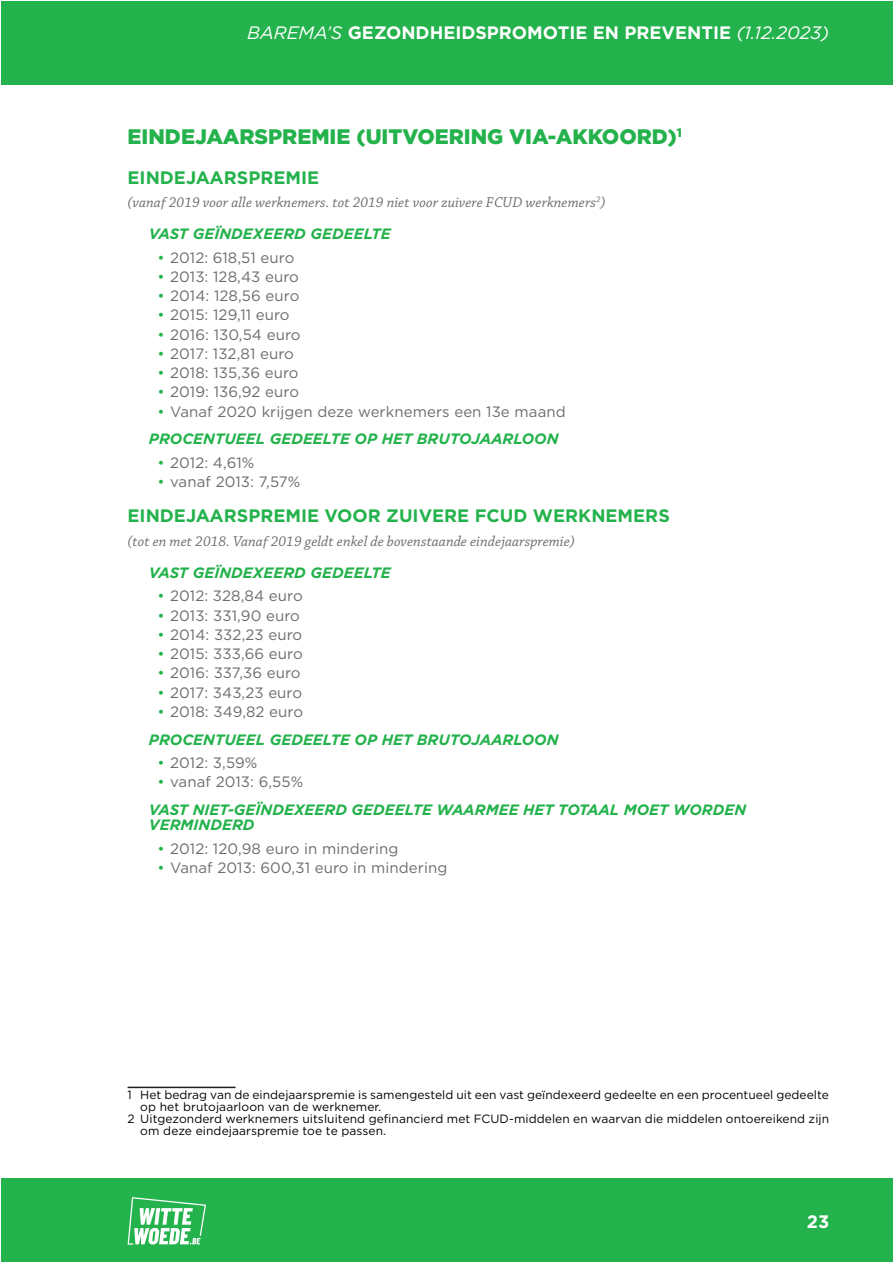
<style>
.page{position:relative;width:893px;height:1263px;background:#fff}
.page>*{position:absolute;margin:0;border:0;box-sizing:border-box;transform-origin:0 0}
.Titel_1{font:900 21px "Gotham";color:#23b24b}
.Titel_2{font:700 18px "Gotham";color:#23b24b}
.t1{font:700 18px "Gotham";color:#fff}
.t2{font:15px "Gotham";letter-spacing:.005em;color:#6c6d70}
.Titel_3{font:italic 700 15px/15px "Gotham";color:#23b24b}
.t3{font:italic 15px "Chaparral Pro";letter-spacing:.005em;color:#6c6d70}
.tekst{font:12px/12px "Gotham";letter-spacing:.005em;color:#000}
.s1{font-weight:400;font-style:italic}
.s2{color:#23b24b}
</style>
<div class="page">
<div style="left:1px;top:1px;width:891px;height:83px;background:#23b24b"></div>
<div style="left:1px;top:1179px;width:891px;height:83px;background:#23b24b"></div>
<svg style="left:128px;top:1197px;width:78px;height:48px"></svg>
<hr style="left:128px;top:1087px;width:108px;height:1px;background:#231f20">
<p class="t1" style="left:247px;top:21px;width:583px"><span class="s1">BAREMA’S</span> GEZONDHEIDSPROMOTIE EN PREVENTIE <span class="s1">(1.12.2023)</span></p>
<p class="Titel_1" style="left:128px;top:122px;width:556px">EINDEJAARSPREMIE (UITVOERING VIA-AKKOORD)<sup>1</sup></p>
<p class="Titel_2" style="left:128px;top:165px;width:193px">EINDEJAARSPREMIE</p>
<p class="t3" style="left:128px;top:194px;width:479px">(vanaf 2019 voor alle werknemers. tot 2019 niet voor zuivere FCUD werknemers<sup>2</sup>)</p>
<p class="Titel_3" style="left:149px;top:226px;width:244px">VAST GEÏNDEXEERD GEDEELTE</p>
<p class="t2" style="left:157px;top:248px;width:139px"><span class="s2">•</span> 2012: 618,51 euro</p>
<p class="t2" style="left:157px;top:267px;width:143px"><span class="s2">•</span> 2013: 128,43 euro</p>
<p class="t2" style="left:157px;top:286px;width:144px"><span class="s2">•</span> 2014: 128,56 euro</p>
<p class="t2" style="left:157px;top:305px;width:134px"><span class="s2">•</span> 2015: 129,11 euro</p>
<p class="t2" style="left:157px;top:325px;width:145px"><span class="s2">•</span> 2016: 130,54 euro</p>
<p class="t2" style="left:157px;top:344px;width:138px"><span class="s2">•</span> 2017: 132,81 euro</p>
<p class="t2" style="left:157px;top:363px;width:143px"><span class="s2">•</span> 2018: 135,36 euro</p>
<p class="t2" style="left:157px;top:382px;width:143px"><span class="s2">•</span> 2019: 136,92 euro</p>
<p class="t2" style="left:157px;top:402px;width:410px"><span class="s2">•</span> Vanaf 2020 krijgen deze werknemers een 13e maand</p>
<p class="Titel_3" style="left:149px;top:432px;width:411px">PROCENTUEEL GEDEELTE OP HET BRUTOJAARLOON</p>
<p class="t2" style="left:157px;top:453px;width:99px"><span class="s2">•</span> 2012: 4,61%</p>
<p class="t2" style="left:157px;top:472px;width:145px"><span class="s2">•</span> vanaf 2013: 7,57%</p>
<p class="Titel_2" style="left:128px;top:504px;width:544px">EINDEJAARSPREMIE VOOR ZUIVERE FCUD WERKNEMERS</p>
<p class="t3" style="left:128px;top:533px;width:449px">(tot en met 2018. Vanaf 2019 geldt enkel de bovenstaande eindejaarspremie)</p>
<p class="Titel_3" style="left:149px;top:565px;width:244px">VAST GEÏNDEXEERD GEDEELTE</p>
<p class="t2" style="left:157px;top:586px;width:147px"><span class="s2">•</span> 2012: 328,84 euro</p>
<p class="t2" style="left:157px;top:606px;width:144px"><span class="s2">•</span> 2013: 331,90 euro</p>
<p class="t2" style="left:157px;top:625px;width:146px"><span class="s2">•</span> 2014: 332,23 euro</p>
<p class="t2" style="left:157px;top:644px;width:147px"><span class="s2">•</span> 2015: 333,66 euro</p>
<p class="t2" style="left:157px;top:663px;width:145px"><span class="s2">•</span> 2016: 337,36 euro</p>
<p class="t2" style="left:157px;top:683px;width:146px"><span class="s2">•</span> 2017: 343,23 euro</p>
<p class="t2" style="left:157px;top:702px;width:147px"><span class="s2">•</span> 2018: 349,82 euro</p>
<p class="Titel_3" style="left:149px;top:732px;width:411px">PROCENTUEEL GEDEELTE OP HET BRUTOJAARLOON</p>
<p class="t2" style="left:157px;top:753px;width:102px"><span class="s2">•</span> 2012: 3,59%</p>
<p class="t2" style="left:157px;top:772px;width:148px"><span class="s2">•</span> vanaf 2013: 6,55%</p>
<p class="Titel_3" style="left:149px;top:802px;width:599px">VAST NIET-GEÏNDEXEERD GEDEELTE WAARMEE HET TOTAAL MOET WORDEN<br>VERMINDERD</p>
<p class="t2" style="left:157px;top:839px;width:243px"><span class="s2">•</span> 2012: 120,98 euro in mindering</p>
<p class="t2" style="left:157px;top:858px;width:292px"><span class="s2">•</span> Vanaf 2013: 600,31 euro in mindering</p>
<p class="tekst" style="left:140px;top:1089px;width:690px;text-indent:-13px">1 Het bedrag van de eindejaarspremie is samengesteld uit een vast geïndexeerd gedeelte en een procentueel gedeelte op het brutojaarloon van de werknemer.</p>
<p class="tekst" style="left:140px;top:1113px;width:690px;text-indent:-13px">2 Uitgezonderd werknemers uitsluitend gefinancierd met FCUD-middelen en waarvan die middelen ontoereikend zijn om deze eindejaarspremie toe te passen.</p>
<p class="t1" style="left:807px;top:1209px;width:24px">23</p>
</div>
